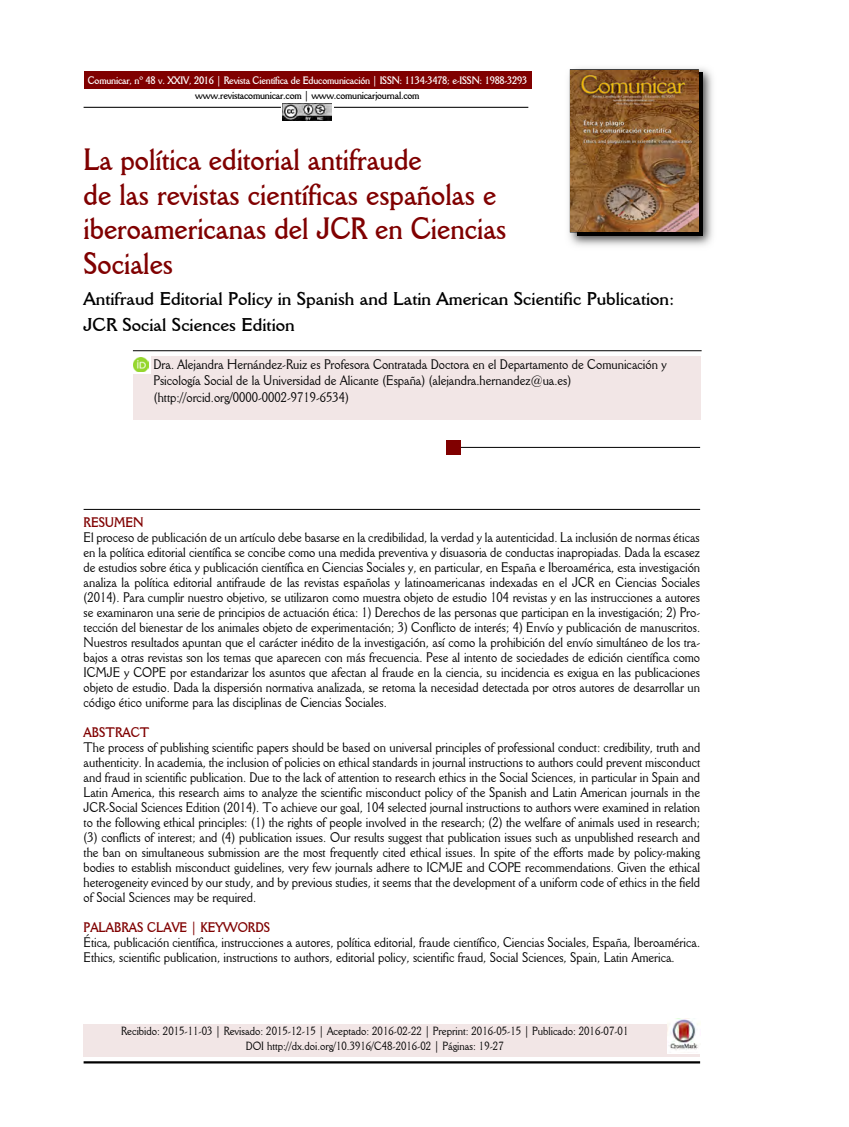
<style>
.page{position:relative;width:849px;height:1127px;background:#fff}
.page>*{position:absolute;margin:0;border:0;box-sizing:border-box;transform-origin:0 0}
.t1{font:700 30px/34.5px "Della Robbia BT";color:#800000;scale:.9 1}
.t2{font:700 18px/26px "Della Robbia BT";color:#000}
.t3{font:13.5px/15px "Della Robbia BT";color:#000;scale:.9 1}
.t4{font:700 13.5px "Della Robbia BT";color:#800000;scale:.9 1}
.t5{font:11.55px/15px "Della Robbia BT";color:#000;text-align:center;scale:.9 1}
.t6{font:700 10.5px "Della Robbia BT";letter-spacing:-.02em;color:#fff;scale:.9 1}
.t7{font:700 10.5px "Della Robbia BT";letter-spacing:-.02em;color:#000;scale:.9 1}
</style>
<div class="page">
<svg style="left:83px;top:106px;width:446px;height:2px"></svg>
<div style="left:84px;top:71px;width:448px;height:17px;background:#800000"></div>
<div style="left:133px;top:356px;width:567px;height:63px;background:#f2e6e6"></div>
<div style="left:84px;top:1024px;width:616px;height:33px;background:#f2e6e6"></div>
<img style="left:568px;top:68px;width:145px;height:178px">
<img style="left:577px;top:73px;width:125px;height:163px">
<img style="left:571px;top:70px;width:127px;height:162px">
<svg style="left:132px;top:350px;width:570px;height:1px"></svg>
<svg style="left:83px;top:508px;width:618px;height:2px"></svg>
<svg style="left:461px;top:446px;width:240px;height:2px"></svg>
<div style="left:668px;top:1018px;width:32px;height:35px;background:#fff"></div>
<img style="left:668px;top:1018px;width:32px;height:32px">
<hr style="left:84px;top:1061px;width:616px;height:2px;background:#000">
<div style="left:446px;top:440px;width:15px;height:14px;background:#800000"></div>
<div style="left:133px;top:356px;width:17px;height:17px;background:#fff"></div>
<img style="left:134px;top:357px;width:15px;height:15px">
<div style="left:281px;top:103px;width:53px;height:18px;background:#fff"></div>
<img style="left:282px;top:103px;width:50px;height:18px">
<p class="t6" style="left:88px;top:74px;width:490px">Comunicar, nº 48 v. XXIV, 2016 | Revista Científica de Educomunicación | ISSN: 1134-3478; e-ISSN: 1988-3293</p>
<p class="t7" style="left:195px;top:88px;width:251px">www.revistacomunicar.com | www.comunicarjournal.com</p>
<h1 class="t1" style="left:84px;top:142px;width:471px">La política editorial antifraude<br>de las revistas científicas españolas e iberoamericanas del JCR en Ciencias<br>Sociales</h1>
<h2 class="t2" style="left:84px;top:286px;width:592px">Antifraud Editorial Policy in Spanish and Latin American Scientific Publication:<br>JCR Social Sciences Edition</h2>
<p class="t3" style="left:153px;top:356px;width:572px;line-height:15.8px">Dra. Alejandra Hernández-Ruiz es Profesora Contratada Doctora en el Departamento de Comunicación y<br>Psicología Social de la Universidad de Alicante (España) (alejandra.hernandez@ua.es)</p>
<p class="t3" style="left:154px;top:390px;width:218px">(http://orcid.org/0000-0002-9719-6534)</p>
<p class="t4" style="left:84px;top:514px;width:68px">RESUMEN</p>
<p class="t3" style="left:84px;top:530px;width:687px;text-align:justify">El proceso de publicación de un artículo debe basarse en la credibilidad, la verdad y la autenticidad. La inclusión de normas éticas en la política editorial científica se concibe como una medida preventiva y disuasoria de conductas inapropiadas. Dada la escasez de estudios sobre ética y publicación científica en Ciencias Sociales y, en particular, en España e Iberoamérica, esta investigación analiza la política editorial antifraude de las revistas españolas y latinoamericanas indexadas en el JCR en Ciencias Sociales (2014). Para cumplir nuestro objetivo, se utilizaron como muestra objeto de estudio 104 revistas y en las instrucciones a autores se examinaron una serie de principios de actuación ética: 1) Derechos de las personas que participan en la investigación; 2) Pro - tección del bienestar de los animales objeto de experimentación; 3) Conflicto de interés; 4) Envío y publicación de manuscritos.<br>Nuestros resultados apuntan que el carácter inédito de la investigación, así como la prohibición del envío simultáneo de los tra&shy;bajos a otras revistas son los temas que aparecen con más frecuencia. Pese al intento de sociedades de edición científica como ICMJE y COPE por estandarizar los asuntos que afectan al fraude en la ciencia, su incidencia es exigua en las publicaciones objeto de estudio. Dada la dispersión normativa analizada, se retoma la necesidad detectada por otros autores de desarrollar un código ético uniforme para las disciplinas de Ciencias Sociales.</p>
<p class="t4" style="left:84px;top:724px;width:75px">ABSTRACT</p>
<p class="t3" style="left:84px;top:740px;width:687px;text-align:justify">The process of publishing scientific papers should be based on universal principles of professional conduct: credibility, truth and authenticity. In academia, the inclusion of policies on ethical standards in journal instructions to authors could prevent misconduct and fraud in scientific publication. Due to the lack of attention to research ethics in the Social Sciences, in particular in Spain and Latin America, this research aims to analyze the scientific misconduct policy of the Spanish and Latin American journals in the JCR-Social Sciences Edition (2014). To achieve our goal, 104 selected journal instructions to authors were examined in relation to the following ethical principles: (1) the rights of people involved in the research; (2) the welfare of animals used in research; (3) conflicts of interest; and (4) publication issues. Our results suggest that publication issues such as unpublished research and the ban on simultaneous submission are the most frequently cited ethical issues. In spite of the efforts made by policy-making bodies to establish misconduct guidelines, very few journals adhere to ICMJE and COPE recommendations. Given the ethical heterogeneity evinced by our study, and by previous studies, it seems that the development of a uniform code of ethics in the field of Social Sciences may be required.</p>
<p class="t4" style="left:84px;top:919px;width:209px">PALABRAS CLAVE | KEYWORDS</p>
<p class="t3" style="left:84px;top:935px;width:687px">Ética, publicación científica, instrucciones a autores, política editorial, fraude científico, Ciencias Sociales, España, Iberoamérica.<br>Ethics, scientific publication, instructions to authors, editorial policy, scientific fraud, Social Sciences, Spain, Latin America.</p>
<p class="t5" style="left:121px;top:1023px;width:565px">Recibido: 2015-11-03 | Revisado: 2015-12-15 | Aceptado: 2016-02-22 | Preprint: 2016-05-15 | Publicado: 2016-07-01<br>DOI http://dx.doi.org/10.3916/C48-2016-02 | Páginas: 19-27</p>
</div>
